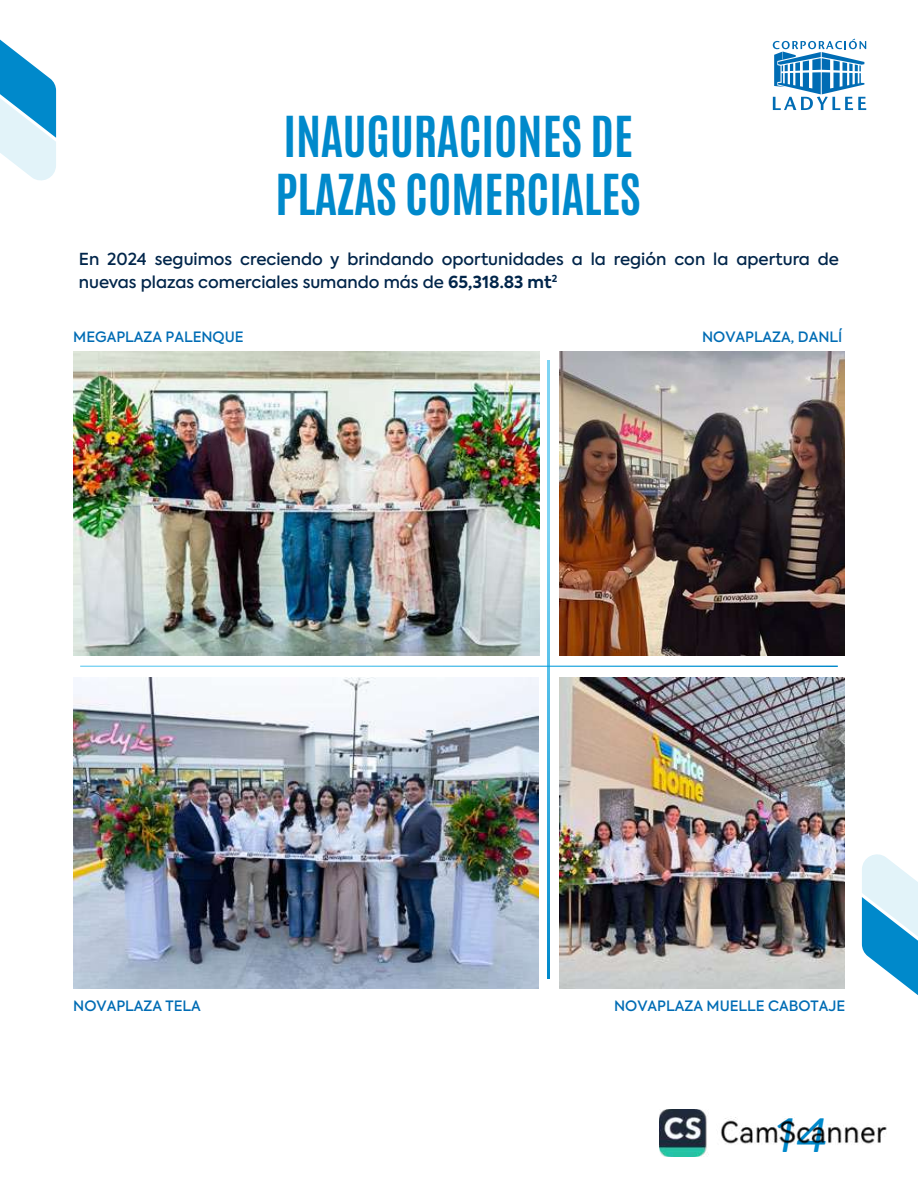
<style>
.page{position:relative;width:918px;height:1188px;background:#fff}
.page>*{position:absolute;margin:0;border:0;box-sizing:border-box;transform-origin:0 0}
.t1{font:48px/57.6px "Antonio";color:#0089cb}
.t2{font:italic 48px "Amsi Pro";color:#0089cb}
.t3{font:500 16.5px/22.5px "Axiforma";color:#00254a}
.t4{font:500 14.25px "Axiforma";color:#006cb4}
.s1{font-weight:700}
</style>
<div class="page">
<svg style="left:773px;top:39px;width:93px;height:71px"></svg>
<svg style="left:0;top:40px;width:56px;height:140px"></svg>
<svg style="left:862px;top:854px;width:56px;height:141px"></svg>
<img style="left:73px;top:352px;width:466px;height:303px">
<img style="left:559px;top:352px;width:286px;height:303px">
<svg style="left:548px;top:361px;width:1px;height:617px"></svg>
<svg style="left:80px;top:666px;width:758px;height:1px"></svg>
<img style="left:73px;top:678px;width:466px;height:310px">
<img style="left:559px;top:678px;width:286px;height:310px">
<img style="left:659px;top:1109px;width:227px;height:47px">
<h1 class="t1" style="left:276px;top:108px;width:367px">INAUGURACIONES DE<br>PLAZAS COMERCIALES</h1>
<p class="t3" style="left:79px;top:248px;width:762px">En 2024 seguimos creciendo y brindando oportunidades a la región con la apertura de nuevas plazas comerciales sumando más de <span class="s1">65,318.83 mt</span><sup>2</sup></p>
<p class="t4" style="left:73px;top:327px;width:172px">MEGAPLAZA PALENQUE</p>
<p class="t4" style="left:702px;top:327px;width:142px">NOVAPLAZA, DANLÍ</p>
<p class="t4" style="left:73px;top:997px;width:129px">NOVAPLAZA TELA</p>
<p class="t4" style="left:614px;top:997px;width:233px">NOVAPLAZA MUELLE CABOTAJE</p>
<h1 class="t2" style="left:773px;top:1103px;width:55px">14</h1>
</div>
